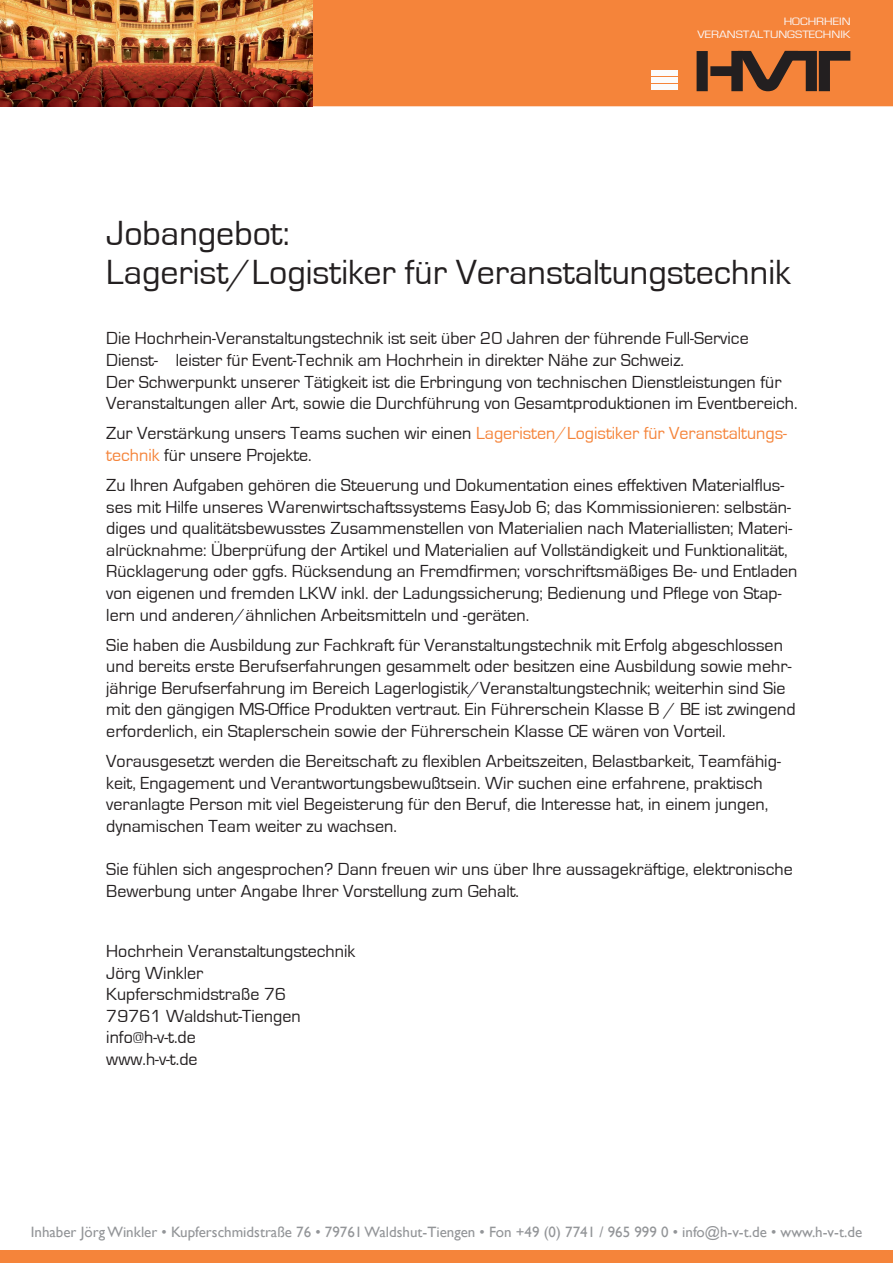
<style>
.page{position:relative;width:893px;height:1263px;background:#fff}
.page>*{position:absolute;margin:0;border:0;box-sizing:border-box;transform-origin:0 0}
.t1{font:36px/39px "Eurostile";color:#231f20}
.t2{font:18px/21.6px "Eurostile";color:#231f20}
.t3{font:15px "Gill Sans";color:#939598}
.t4{font:11.1px/13.4px "Eurostile";color:#faf9fb;text-align:right;scale:1.15 1}
.s1{color:#f5843a}
</style>
<div class="page">
<div style="left:0;top:1250px;width:893px;height:13px;background:#f5843a"></div>
<div style="left:312px;top:0;width:581px;height:106px;background:#f5843a"></div>
<div style="left:648px;top:9px;width:210px;height:89px;background:#f5843a"></div>
<svg style="left:697px;top:51px;width:153px;height:40px"></svg>
<div style="left:651px;top:70px;width:26px;height:5px;background:#fbfbfc"></div>
<div style="left:651px;top:77px;width:26px;height:5px;background:#fbfbfc"></div>
<div style="left:651px;top:84px;width:26px;height:5px;background:#fbfbfc"></div>
<img style="left:0;top:0;width:312px;height:106px">
<p class="t4" style="left:697px;top:14px;width:135px">HOCHRHEIN<br>VERANSTALTUNGSTECHNIK</p>
<h1 class="t1" style="left:106px;top:214px;width:686px">Jobangebot:<br>Lagerist/Logistiker für Veranstaltungstechnik</h1>
<p class="t2" style="left:106px;top:328px;width:693px">Die Hochrhein-Veranstaltungstechnik ist seit über 20 Jahren der führende Full-Service Dienst- leister für Event-Technik am Hochrhein in direkter Nähe zur Schweiz.<br>Der Schwerpunkt unserer Tätigkeit ist die Erbringung von technischen Dienstleistungen für Veranstaltungen aller Art, sowie die Durchführung von Gesamtproduktionen im Eventbereich.</p>
<p class="t2" style="left:106px;top:423px;width:682px">Zur Verstärkung unsers Teams suchen wir einen <span class="s1">Lageristen/Logistiker für Veranstaltungs&shy;technik</span> für unsere Projekte.</p>
<p class="t2" style="left:106px;top:475px;width:693px">Zu Ihren Aufgaben gehören die Steuerung und Dokumentation eines effektiven Materialflus&shy;ses mit Hilfe unseres Warenwirtschaftssystems EasyJob 6; das Kommissionieren: selbstän&shy;diges und qualitätsbewusstes Zusammenstellen von Materialien nach Materiallisten; Materi&shy;alrücknahme: Überprüfung der Artikel und Materialien auf Vollständigkeit und Funktionalität, Rücklagerung oder ggfs. Rücksendung an Fremdfirmen; vorschriftsmäßiges Be- und Entladen von eigenen und fremden LKW inkl. der Ladungssicherung; Bedienung und Pflege von Stap&shy;lern und anderen/ähnlichen Arbeitsmitteln und -geräten.</p>
<p class="t2" style="left:106px;top:634px;width:691px">Sie haben die Ausbildung zur Fachkraft für Veranstaltungstechnik mit Erfolg abgeschlossen und bereits erste Berufserfahrungen gesammelt oder besitzen eine Ausbildung sowie mehr&shy;jährige Berufserfahrung im Bereich Lagerlogistik/Veranstaltungstechnik; weiterhin sind Sie mit den gängigen MS-Office Produkten vertraut. Ein Führerschein Klasse B / BE ist zwingend erforderlich, ein Staplerschein sowie der Führerschein Klasse CE wären von Vorteil.</p>
<p class="t2" style="left:106px;top:751px;width:676px">Vorausgesetzt werden die Bereitschaft zu flexiblen Arbeitszeiten, Belastbarkeit, Teamfähig&shy;keit, Engagement und Verantwortungsbewußtsein. Wir suchen eine erfahrene, praktisch veranlagte Person mit viel Begeisterung für den Beruf, die Interesse hat, in einem jungen, dynamischen Team weiter zu wachsen.</p>
<p class="t2" style="left:106px;top:859px;width:688px">Sie fühlen sich angesprochen? Dann freuen wir uns über Ihre aussagekräftige, elektronische<br>Bewerbung unter Angabe Ihrer Vorstellung zum Gehalt.</p>
<p class="t2" style="left:106px;top:941px;width:250px">Hochrhein Veranstaltungstechnik<br>Jörg Winkler<br>Kupferschmidstraße 76<br>79761 Waldshut-Tiengen info@h-v-t.de<br>www.h-v-t.de</p>
<p class="t3" style="left:31px;top:1223px;width:833px">Inhaber Jörg Winkler • Kupferschmidstraße 76 • 79761 Waldshut-Tiengen • Fon +49 (0) 7741 / 965 999 0 • info@h-v-t.de • www.h-v-t.de</p>
</div>
